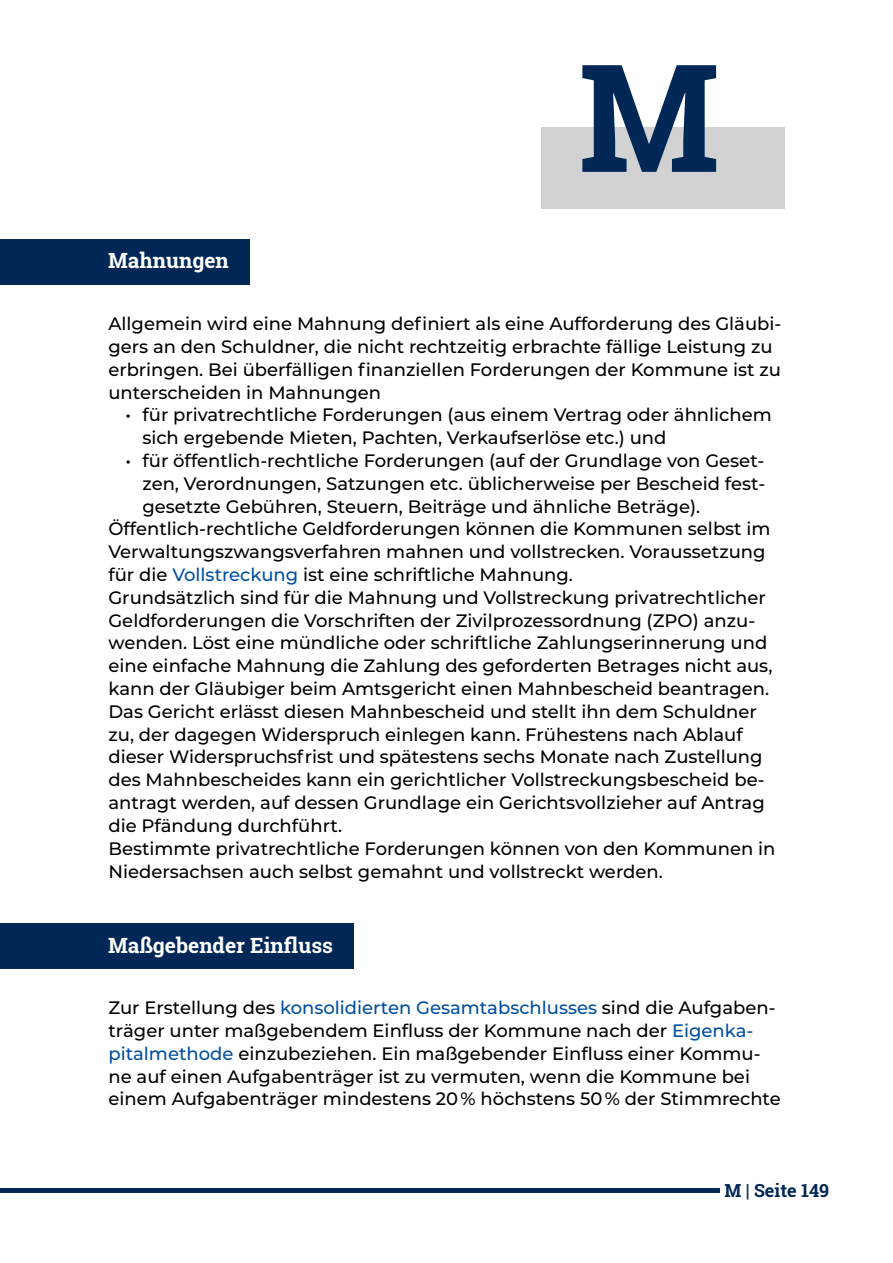
<style>
.page{position:relative;width:893px;height:1263px;background:#fff}
.page>*{position:absolute;margin:0;border:0;box-sizing:border-box;transform-origin:0 0}
.t1{font:700 150px "Roboto Slab";color:#012756}
.t2{font:700 21px "Roboto Slab";color:#fff}
.t3{font:500 18px/22.8px "Montserrat";color:#000}
.t4{font:700 18px "Roboto Slab";color:#012756}
.s1{color:#004f9f}
</style>
<div class="page">
<hr style="left:0;top:1189px;width:719px;height:4px;background:#012756">
<div style="left:0;top:239px;width:250px;height:45px;background:#012756"></div>
<div style="left:541px;top:128px;width:243px;height:81px;background:#d2d2d2"></div>
<div style="left:0;top:923px;width:354px;height:45px;background:#012756"></div>
<p class="t2" style="left:108px;top:246px;width:122px">Mahnungen</p>
<h1 class="t1" style="left:578px;top:15px;width:143px">M</h1>
<p class="t3" style="left:108px;top:312px;width:674px">Allgemein wird eine Mahnung definiert als eine Aufforderung des Gläubi&shy;gers an den Schuldner, die nicht rechtzeitig erbrachte fällige Leistung zu erbringen. Bei überfälligen finanziellen Forderungen der Kommune ist zu unterscheiden in Mahnungen</p>
<p class="t3" style="left:142px;top:403px;width:631px;text-indent:-17px">• für privatrechtliche Forderungen (aus einem Vertrag oder ähnlichem sich ergebende Mieten, Pachten, Verkaufserlöse etc.) und</p>
<p class="t3" style="left:125px;top:448px;width:640px">• für öffentlich-rechtliche Forderungen (auf der Grundlage von Geset-</p>
<p class="t3" style="left:142px;top:471px;width:624px">zen, Verordnungen, Satzungen etc. üblicherweise per Bescheid fest-</p>
<p class="t3" style="left:142px;top:494px;width:559px">gesetzte Gebühren, Steuern, Beiträge und ähnliche Beträge).</p>
<p class="t3" style="left:108px;top:517px;width:664px">Öffentlich-rechtliche Geldforderungen können die Kommunen selbst im</p>
<p class="t3" style="left:108px;top:540px;width:659px">Verwaltungszwangsverfahren mahnen und vollstrecken. Voraussetzung</p>
<p class="t3" style="left:108px;top:562px;width:466px">für die <span class="s1">Vollstreckung</span> ist eine schriftliche Mahnung.</p>
<p class="t3" style="left:108px;top:585px;width:659px">Grundsätzlich sind für die Mahnung und Vollstreckung privatrechtlicher</p>
<p class="t3" style="left:108px;top:608px;width:648px">Geldforderungen die Vorschriften der Zivilprozessordnung (ZPO) anzu-</p>
<p class="t3" style="left:108px;top:631px;width:660px">wenden. Löst eine mündliche oder schriftliche Zahlungserinnerung und</p>
<p class="t3" style="left:108px;top:654px;width:665px">eine einfache Mahnung die Zahlung des geforderten Betrages nicht aus,</p>
<p class="t3" style="left:108px;top:676px;width:662px">kann der Gläubiger beim Amtsgericht einen Mahnbescheid beantragen.</p>
<p class="t3" style="left:108px;top:699px;width:650px">Das Gericht erlässt diesen Mahnbescheid und stellt ihn dem Schuldner</p>
<p class="t3" style="left:108px;top:722px;width:636px">zu, der dagegen Widerspruch einlegen kann. Frühestens nach Ablauf</p>
<p class="t3" style="left:108px;top:745px;width:656px">dieser Widerspruchsfrist und spätestens sechs Monate nach Zustellung</p>
<p class="t3" style="left:108px;top:768px;width:658px">des Mahnbescheides kann ein gerichtlicher Vollstreckungsbescheid be-</p>
<p class="t3" style="left:108px;top:790px;width:658px">antragt werden, auf dessen Grundlage ein Gerichtsvollzieher auf Antrag</p>
<p class="t3" style="left:108px;top:813px;width:235px">die Pfändung durchführt.</p>
<p class="t3" style="left:108px;top:836px;width:668px">Bestimmte privatrechtliche Forderungen können von den Kommunen in</p>
<p class="t3" style="left:108px;top:859px;width:556px">Niedersachsen auch selbst gemahnt und vollstreckt werden.</p>
<p class="t2" style="left:108px;top:931px;width:227px">Maßgebender Einfluss</p>
<p class="t3" style="left:108px;top:996px;width:674px">Zur Erstellung des <span class="s1">konsolidierten Gesamtabschlusses</span> sind die Aufgaben&shy;träger unter maßgebendem Einfluss der Kommune nach der <span class="s1">Eigenka&shy;pitalmethode</span> einzubeziehen. Ein maßgebender Einfluss einer Kommu&shy;ne auf einen Aufgabenträger ist zu vermuten, wenn die Kommune bei einem Aufgabenträger mindestens 20 % höchstens 50 % der Stimmrechte</p>
<p class="t4" style="left:724px;top:1178px;width:106px">M | Seite 149</p>
</div>
